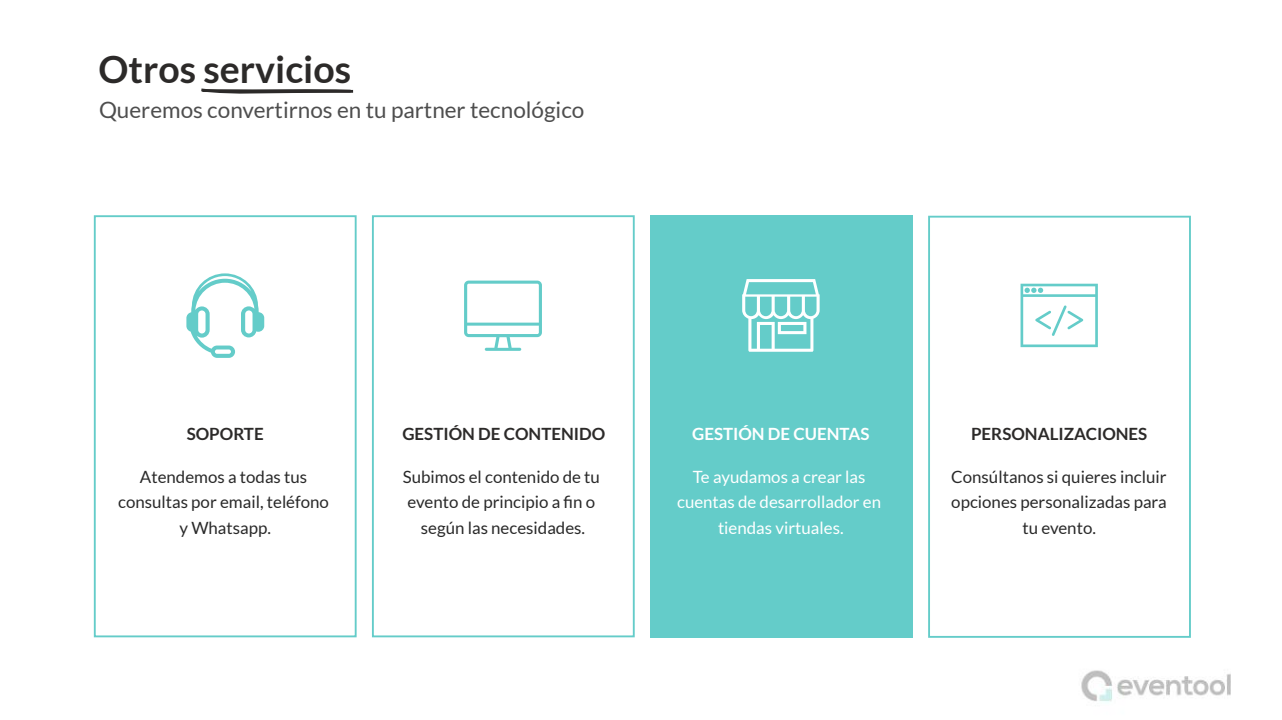
<style>
.page{position:relative;width:1282px;height:720px;background:#fff}
.page>*{position:absolute;margin:0;border:0;box-sizing:border-box;transform-origin:0 0}
.t1{font:700 37.5px "Lato";color:#2c2a29}
.t2{font:22.5px "Lato";color:#4e4e4e}
.t3{font:16.88px/25.4px "Lato";color:#292929;text-align:center}
.t4{font:16.88px/25.4px "Lato";color:#fff;text-align:center}
.t5{font:700 16.88px "Lato";color:#2c2a29}
.t6{font:700 16.88px "Lato";color:#fff}
</style>
<div class="page">
<img style="left:93px;top:215px;width:1138px;height:488px">
<div style="left:650px;top:215px;width:262px;height:422px;background:#64ccc9"></div>
<div style="left:928px;top:216px;width:262px;height:422px;border:2px solid #64ccc9"></div>
<div style="left:94px;top:215px;width:262px;height:422px;border:2px solid #64ccc9"></div>
<svg style="left:186px;top:273px;width:78px;height:85px"></svg>
<svg style="left:742px;top:279px;width:77px;height:73px"></svg>
<svg style="left:1020px;top:284px;width:77px;height:63px"></svg>
<div style="left:372px;top:215px;width:262px;height:422px;border:2px solid #64ccc9"></div>
<svg style="left:464px;top:281px;width:78px;height:70px"></svg>
<svg style="left:201px;top:88px;width:153px;height:6px"></svg>
<h1 class="t1" style="left:98px;top:46px;width:254px">Otros servicios</h1>
<h2 class="t2" style="left:99px;top:96px;width:487px">Queremos convertirnos en tu partner tecnológico</h2>
<p class="t5" style="left:187px;top:423px;width:78px">SOPORTE</p>
<p class="t3" style="left:118px;top:464px;width:212px">Atendemos a todas tus consultas por email, teléfono y Whatsapp.</p>
<p class="t5" style="left:402px;top:423px;width:204px">GESTIÓN DE CONTENIDO</p>
<p class="t3" style="left:403px;top:464px;width:199px">Subimos el contenido de tu evento de principio a fi n o según las necesidades.</p>
<p class="t6" style="left:692px;top:423px;width:179px">GESTIÓN DE CUENTAS</p>
<p class="t4" style="left:677px;top:464px;width:205px">Te ayudamos a crear las cuentas de desarrollador en tiendas virtuales.</p>
<p class="t5" style="left:971px;top:423px;width:178px">PERSONALIZACIONES</p>
<p class="t3" style="left:951px;top:464px;width:217px">Consúltanos si quieres incluir opciones personalizadas para tu evento.</p>
</div>
